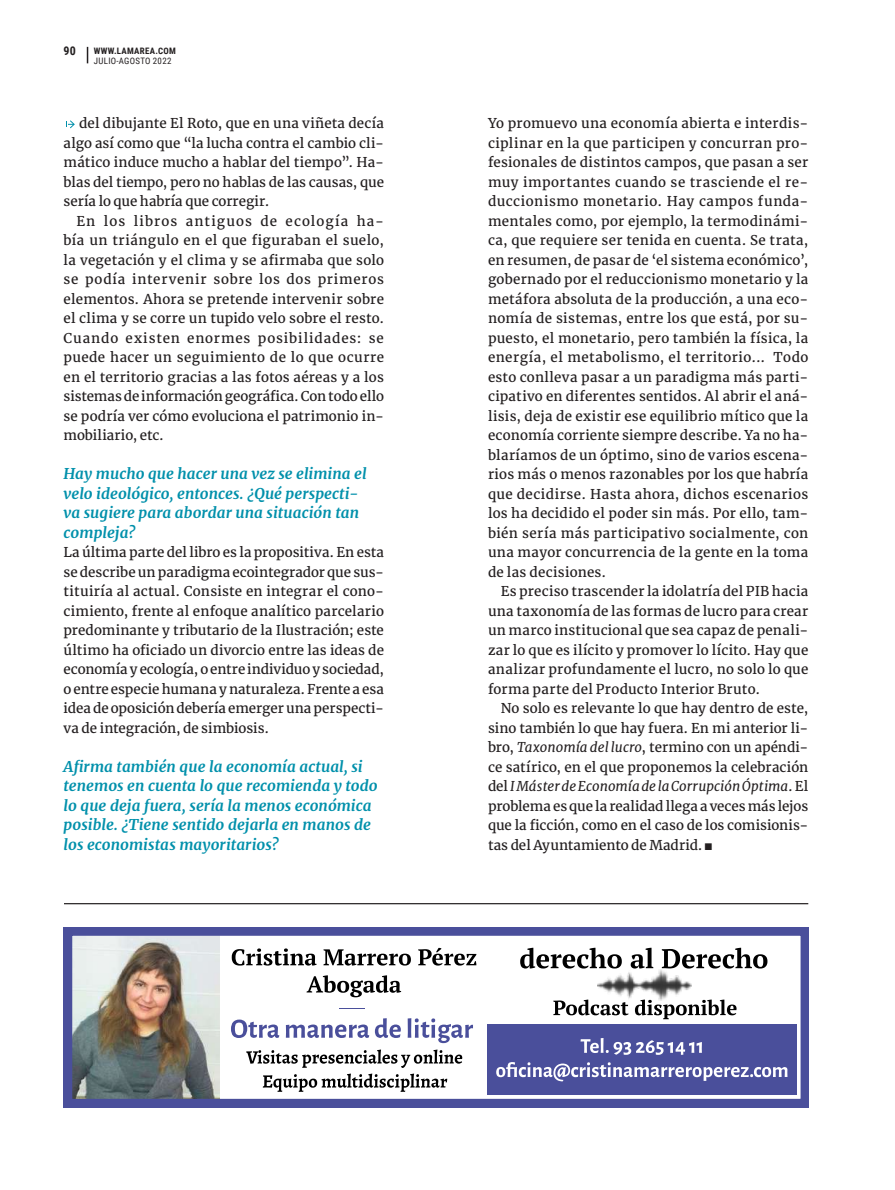
<style>
.page{position:relative;width:895px;height:1190px;background:#fff}
.page>*{position:absolute;margin:0;border:0;box-sizing:border-box;transform-origin:0 0}
.t1{font:italic 700 15px/19.5px "Merriweather";letter-spacing:.005em;color:#0090ab}
.t2{font:13.5px/19.5px "Merriweather";letter-spacing:.005em;color:#231f20;text-align:justify}
.t3{font:700 12px "Roboto Condensed";color:#231f20}
.t4{font:8.85px "Roboto Condensed";letter-spacing:.035em;color:#231f20}
.t5{font:700 8.85px "Roboto Condensed";letter-spacing:.035em;color:#231f20}
.s1{font-style:italic}
.s2{font-weight:300;font-size:12px}
</style>
<div class="page">
<svg style="left:87px;top:47px;width:1px;height:16px"></svg>
<svg style="left:64px;top:928px;width:744px;height:179px"></svg>
<img style="left:597px;top:970px;width:94px;height:30px">
<hr style="left:64px;top:903px;width:744px;height:1px;background:#231f20">
<svg style="left:66px;top:120px;width:9px;height:8px"></svg>
<p class="t3" style="left:64px;top:42px;width:14px">90</p>
<p class="t5" style="left:94px;top:44px;width:83px">WWW.LAMAREA.COM</p>
<p class="t4" style="left:94px;top:54px;width:79px">JULIO-AGOSTO 2022</p>
<p class="t2" style="left:64px;top:114px;width:322px;text-indent:15px">del dibujante El Roto, que en una viñeta decía algo así como que “la lucha contra el cambio cli&shy;mático induce mucho a hablar del tiempo”. Ha&shy;blas del tiempo, pero no hablas de las causas, que sería lo que habría que corregir.</p>
<p class="t2" style="left:64px;top:211px;width:322px;text-indent:13px">En los libros antiguos de ecología ha&shy;bía un triángulo en el que figuraban el suelo, la vegetación y el clima y se afirmaba que solo se podía intervenir sobre los dos primeros elementos. Ahora se pretende intervenir sobre el clima y se corre un tupido velo sobre el resto.<br>Cuando existen enormes posibilidades: se puede hacer un seguimiento de lo que ocurre en el territorio gracias a las fotos aéreas y a los sistemas de información geográfica. Con todo ello se podría ver cómo evoluciona el patrimonio in&shy;mobiliario, etc.</p>
<p class="t1" style="left:64px;top:464px;width:304px">Hay mucho que hacer una vez se elimina el velo ideológico, entonces. ¿Qué perspecti&shy;va sugiere para abordar una situación tan compleja?</p>
<p class="t2" style="left:64px;top:543px;width:322px">La última parte del libro es la propositiva. En esta se describe un paradigma ecointegrador que sus&shy;tituiría al actual. Consiste en integrar el cono&shy;cimiento, frente al enfoque analítico parcelario predominante y tributario de la Ilustración; este último ha oficiado un divorcio entre las ideas de economía y ecología, o entre individuo y sociedad, o entre especie humana y naturaleza. Frente a esa idea de oposición debería emerger una perspecti&shy;va de integración, de simbiosis.</p>
<p class="t1" style="left:64px;top:756px;width:315px">Afirma también que la economía actual, si tenemos en cuenta lo que recomienda y todo lo que deja fuera, sería la menos económica posible. ¿Tiene sentido dejarla en manos de los economistas mayoritarios?</p>
<p class="t2" style="left:488px;top:114px;width:322px">Yo promuevo una economía abierta e interdis&shy;ciplinar en la que participen y concurran pro&shy;fesionales de distintos campos, que pasan a ser muy importantes cuando se trasciende el re&shy;duccionismo monetario. Hay campos funda&shy;mentales como, por ejemplo, la termodinámi&shy;ca, que requiere ser tenida en cuenta. Se trata, en resumen, de pasar de ‘el sistema económico’, gobernado por el reduccionismo monetario y la metáfora absoluta de la producción, a una eco&shy;nomía de sistemas, entre los que está, por su&shy;puesto, el monetario, pero también la física, la energía, el metabolismo, el territorio... Todo esto conlleva pasar a un paradigma más parti&shy;cipativo en diferentes sentidos. Al abrir el aná&shy;lisis, deja de existir ese equilibrio mítico que la economía corriente siempre describe. Ya no ha&shy;blaríamos de un óptimo, sino de varios escena&shy;rios más o menos razonables por los que habría que decidirse. Hasta ahora, dichos escenarios los ha decidido el poder sin más. Por ello, tam&shy;bién sería más participativo socialmente, con una mayor concurrencia de la gente en la toma de las decisiones.</p>
<p class="t2" style="left:488px;top:582px;width:322px;text-indent:13px">Es preciso trascender la idolatría del PIB hacia una taxonomía de las formas de lucro para crear un marco institucional que sea capaz de penali&shy;zar lo que es ilícito y promover lo lícito. Hay que analizar profundamente el lucro, no solo lo que forma parte del Producto Interior Bruto.</p>
<p class="t2" style="left:488px;top:699px;width:322px;text-indent:13px">No solo es relevante lo que hay dentro de este, sino también lo que hay fuera. En mi anterior li&shy;bro, <span class="s1">Taxonomía del lucro</span>, termino con un apéndi&shy;ce satírico, en el que proponemos la celebración del <span class="s1">I Máster de Economía de la Corrupción Óptima</span>. El problema es que la realidad llega a veces más lejos que la ficción, como en el caso de los comisionis&shy;tas del Ayuntamiento de Madrid. <span class="s2">◼</span></p>
</div>
